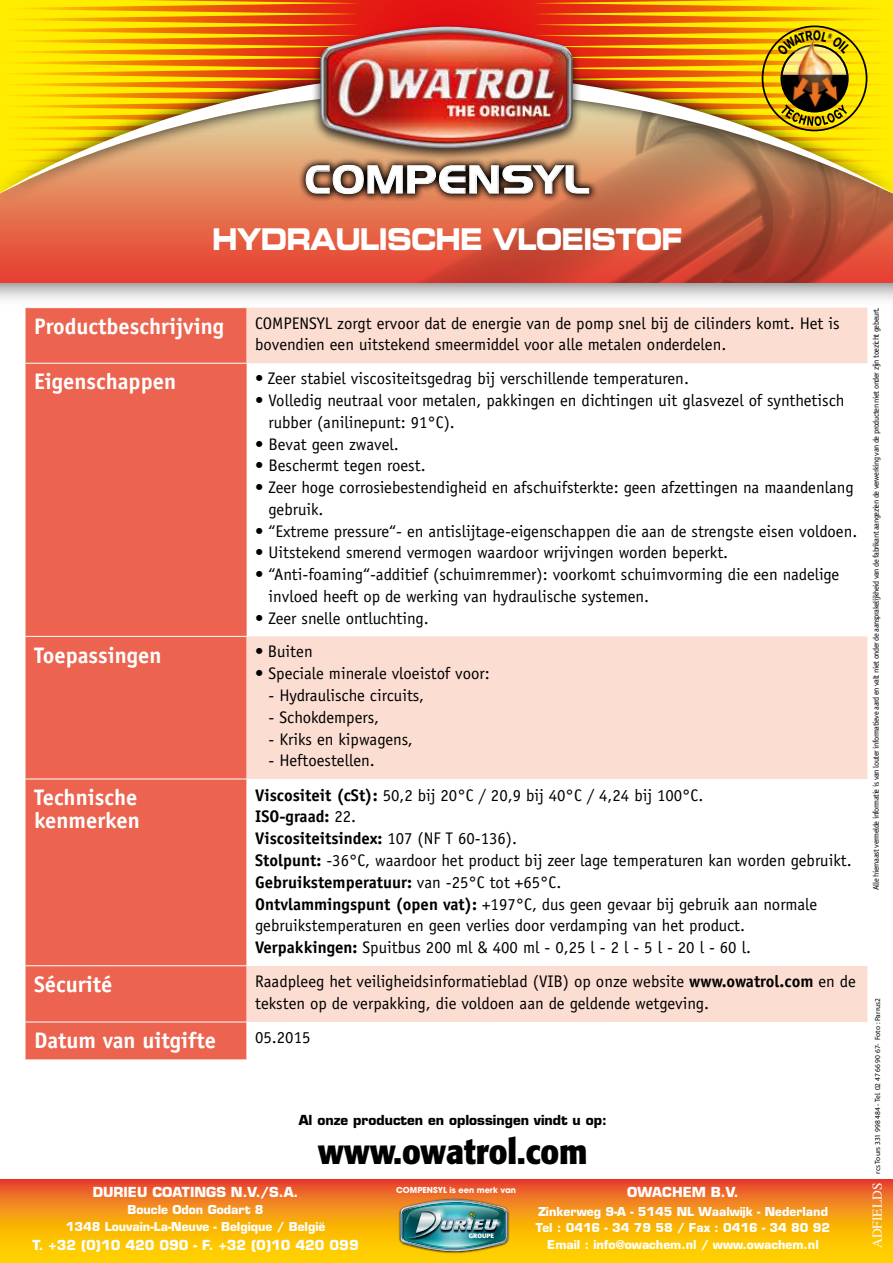
<style>
.page{position:relative;width:893px;height:1263px;background:#fff}
.page>*{position:absolute;margin:0;border:0;box-sizing:border-box;transform-origin:0 0}
.t1{font:39px "Denmark";letter-spacing:.04em;color:#fff}
.t2{font:700 34.5px "Formata";color:#000;scale:.9 1}
.t3{font:30px "Eurostile Bold Extended Two";letter-spacing:-.04em;color:#fff;scale:.8 1}
.t4{font:700 22.5px/22.5px "Officina Sans";color:#fff}
.t5{font:16.8px/21.8px "Officina Sans";color:#000}
.t6{font:700 13.5px "Eurostile";color:#fff}
.t7{font:700 13.5px "Eurostile";color:#000}
.t8{font:13.5px "Times";color:#fff}
.t9{font:700 12px/16.5px "Eurostile";color:#fff;text-align:center}
.t10{font:8.25px "Officina Sans";letter-spacing:-.05em;color:#000}
.t11{font:700 8.25px "Avant Garde";color:#fff}
.t12{font:7.5px "Myriad Pro";color:#000}
.t13{font:700 6.3px "Formata";color:#fff}
.s1{font-weight:700}
</style>
<div class="page">
<div style="left:0;top:59px;width:893px;height:248px;background:#000;opacity:.75"></div>
<svg style="left:0;top:205px;width:392px;height:78px;background:#e55b40"></svg>
<img style="left:392px;top:205px;width:501px;height:78px">
<svg style="left:0;top:194px;width:893px;height:11px;background:#d1754f"></svg>
<div style="left:26px;top:308px;width:221px;height:751px;background:#ec634f"></div>
<svg style="left:247px;top:308px;width:620px;height:471px"></svg>
<div style="left:247px;top:966px;width:620px;height:56px;background:#fcddd2"></div>
<hr style="left:26px;top:363px;width:221px;height:1px;background:#fff">
<hr style="left:26px;top:636px;width:221px;height:1px;background:#fff">
<hr style="left:26px;top:779px;width:221px;height:1px;background:#fff">
<hr style="left:26px;top:965px;width:221px;height:1px;background:#fff">
<hr style="left:26px;top:1021px;width:221px;height:1px;background:#fff">
<svg style="left:298px;top:194px;width:300px;height:9px;background:#be6b49"></svg>
<svg style="left:0;top:1179px;width:893px;height:84px;background:#f59c12"></svg>
<div style="left:398px;top:1198px;width:112px;height:56px;background:#000;opacity:.9"></div>
<img style="left:400px;top:1199px;width:108px;height:52px">
<svg style="left:430px;top:1205px;width:18px;height:17px"></svg>
<svg style="left:461px;top:1212px;width:15px;height:14px"></svg>
<svg style="left:489px;top:1215px;width:15px;height:15px"></svg>
<img style="left:0;top:0;width:893px;height:194px">
<h1 class="t1" style="left:305px;top:156px;width:287px">COMPENSYL</h1>
<h3 class="t3" style="left:212px;top:218px;width:590px">HYDRAULISCHE VLOEISTOF</h3>
<h3 class="t4" style="left:34px;top:315px;width:192px">Productbeschrijving</h3>
<p class="t5" style="left:255px;top:312px;width:586px">COMPENSYL zorgt ervoor dat de energie van de pomp snel bij de cilinders komt. Het is bovendien een uitstekend smeermiddel voor alle metalen onderdelen.</p>
<h3 class="t4" style="left:34px;top:370px;width:144px">Eigenschappen</h3>
<p class="t5" style="left:255px;top:368px;width:435px">• Zeer stabiel viscositeitsgedrag bij verschillende temperaturen.</p>
<p class="t5" style="left:268px;top:390px;width:578px;text-indent:-13px">• Volledig neutraal voor metalen, pakkingen en dichtingen uit glasvezel of synthetisch rubber (anilinepunt: 91°C).</p>
<p class="t5" style="left:255px;top:433px;width:145px">• Bevat geen zwavel.</p>
<p class="t5" style="left:255px;top:455px;width:172px">• Beschermt tegen roest.</p>
<p class="t5" style="left:268px;top:477px;width:587px;text-indent:-13px">• Zeer hoge corrosiebestendigheid en afschuifsterkte: geen afzettingen na maandenlang gebruik.</p>
<p class="t5" style="left:255px;top:520px;width:604px">• “Extreme pressure“- en antislijtage-eigenschappen die aan de strengste eisen voldoen.</p>
<p class="t5" style="left:255px;top:542px;width:475px">• Uitstekend smerend vermogen waardoor wrijvingen worden beperkt.</p>
<p class="t5" style="left:268px;top:564px;width:572px;text-indent:-13px">• “Anti-foaming“-additief (schuimremmer): voorkomt schuimvorming die een nadelige invloed heeft op de werking van hydraulische systemen.</p>
<p class="t5" style="left:255px;top:607px;width:175px">• Zeer snelle ontluchting.</p>
<h3 class="t4" style="left:34px;top:643px;width:129px">Toepassingen</h3>
<p class="t5" style="left:255px;top:641px;width:59px">• Buiten</p>
<p class="t5" style="left:255px;top:663px;width:236px">• Speciale minerale vloeistof voor:</p>
<p class="t5" style="left:268px;top:684px;width:157px">- Hydraulische circuits,</p>
<p class="t5" style="left:268px;top:706px;width:112px">- Schokdempers,</p>
<p class="t5" style="left:268px;top:728px;width:146px">- Kriks en kipwagens,</p>
<p class="t5" style="left:268px;top:750px;width:108px">- Heftoestellen.</p>
<h3 class="t4" style="left:34px;top:786px;width:107px">Technische kenmerken</h3>
<p class="t5" style="left:255px;top:784px;width:598px"><span class="s1">Viscositeit (cSt):</span> 50,2 bij 20°C / 20,9 bij 40°C / 4,24 bij 100°C.<br><span class="s1">ISO-graad:</span> 22.<br><span class="s1">Viscositeitsindex:</span> 107 (NF T 60-136).<br><span class="s1">Stolpunt:</span> -36°C, waardoor het product bij zeer lage temperaturen kan worden gebruikt.<br><span class="s1">Gebruikstemperatuur:</span> van -25°C tot +65°C.<br><span class="s1">Ontvlammingspunt (open vat):</span> +197°C, dus geen gevaar bij gebruik aan normale gebruikstemperaturen en geen verlies door verdamping van het product.<br><span class="s1">Verpakkingen:</span> Spuitbus 200 ml &amp; 400 ml - 0,25 l - 2 l - 5 l - 20 l - 60 l.</p>
<h3 class="t4" style="left:34px;top:973px;width:80px">Sécurité</h3>
<p class="t5" style="left:255px;top:971px;width:602px">Raadpleeg het veiligheidsinformatieblad (VIB) op onze website <span class="s1">www.owatrol.com</span> en de teksten op de verpakking, die voldoen aan de geldende wetgeving.</p>
<h3 class="t4" style="left:34px;top:1029px;width:184px">Datum van uitgifte</h3>
<p class="t5" style="left:255px;top:1026px;width:57px">05.2015</p>
<p class="t7" style="left:299px;top:1111px;width:310px">Al onze producten en oplossingen vindt u op:</p>
<h2 class="t2" style="left:318px;top:1130px;width:301px">www.owatrol.com</h2>
<p class="t6" style="left:93px;top:1184px;width:207px">DURIEU COATINGS N.V./S.A.</p>
<p class="t9" style="left:66px;top:1201px;width:261px">Boucle Odon Godart 8<br>1348 Louvain-La-Neuve - Belgique / België</p>
<p class="t6" style="left:32px;top:1237px;width:328px">T. +32 (0)10 420 090 - F. +32 (0)10 420 099</p>
<p class="t11" style="left:396px;top:1184px;width:121px">COMPENSYL is een merk van</p>
<p class="t13" style="left:469px;top:1231px;width:27px">GROUPE</p>
<p class="t6" style="left:627px;top:1184px;width:113px">OWACHEM B.V.</p>
<p class="t9" style="left:536px;top:1203px;width:296px">Zinkerweg 9-A - 5145 NL Waalwijk - Nederland<br>Tel : 0416 - 34 79 58 / Fax : 0416 - 34 80 92<br>Email : info@owachem.nl / www.owachem.nl</p>
<p class="t10" style="left:871px;top:890px;width:584px;rotate:-90deg">Alle hiernaast vermelde informatie is van louter informatieve aard en valt niet onder de aansprakelijkheid van de fabrikant aangezien de verwerking van de producten niet onder zijn toezicht gebeurt.</p>
<p class="t12" style="left:873px;top:1174px;width:177px;rotate:-90deg">rcs Tours 331 998 484 - Tel. 02 47 66 90 67- Foto : Parrus2</p>
<p class="t8" style="left:865px;top:1248px;width:67px;rotate:-90deg">ADFIELDS</p>
</div>
